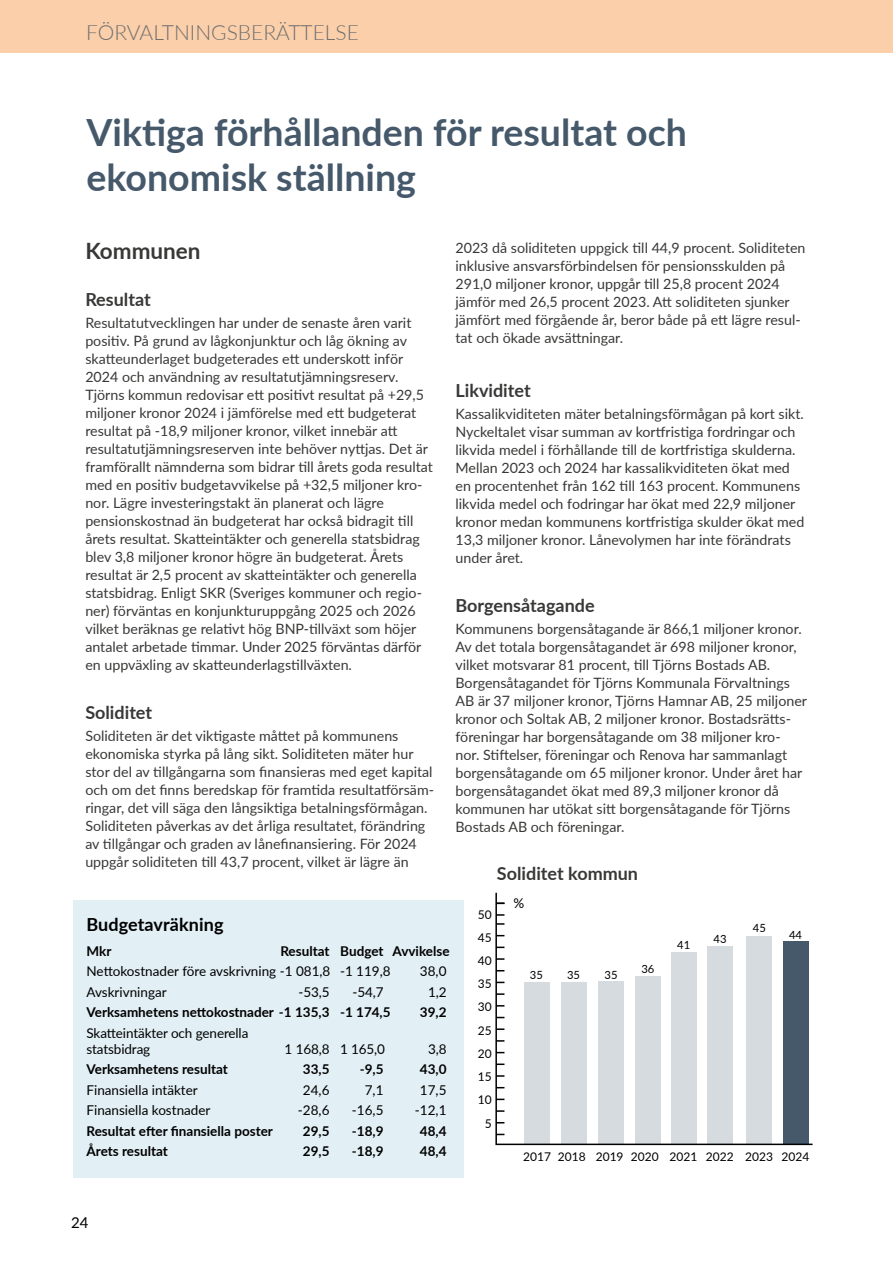
<style>
.page{position:relative;width:893px;height:1263px;background:#fff}
.page>*{position:absolute;margin:0;border:0;box-sizing:border-box;transform-origin:0 0}
.t1{font:700 37.5px/45px "Lato";color:#46596b}
.t2{font:700 22.5px "Lato";color:#383937}
.t3{font:300 21px "Lato";color:#6f7070}
.t4{font:700 18px "Lato";color:#383937}
.t5{font:700 18px "Lato";letter-spacing:.005em;color:#000}
.t6{font:15px "Lato";color:#000}
.t7{font:14.25px/18px "Lato";color:#383937}
.t8{font:13.5px/16.2px "Lato";color:#000}
.t9{font:700 13.5px "Lato";color:#000}
.t10{font:12px/23.2px "Lato";color:#000;text-align:center}
.t11{font:11.25px "Lato";color:#000}
</style>
<div class="page">
<svg style="left:495px;top:892px;width:318px;height:254px"></svg>
<svg style="left:496px;top:923px;width:8px;height:2px"></svg>
<svg style="left:496px;top:946px;width:8px;height:2px"></svg>
<svg style="left:496px;top:958px;width:8px;height:2px"></svg>
<svg style="left:496px;top:993px;width:8px;height:2px"></svg>
<svg style="left:496px;top:1028px;width:8px;height:2px"></svg>
<svg style="left:496px;top:1040px;width:8px;height:2px"></svg>
<svg style="left:496px;top:1063px;width:8px;height:2px"></svg>
<svg style="left:496px;top:1075px;width:8px;height:2px"></svg>
<svg style="left:496px;top:1098px;width:8px;height:2px"></svg>
<svg style="left:496px;top:1110px;width:8px;height:2px"></svg>
<svg style="left:496px;top:902px;width:8px;height:2px"></svg>
<svg style="left:496px;top:914px;width:8px;height:2px"></svg>
<div style="left:0;top:0;width:893px;height:52px;background:#fbcfaa"></div>
<div style="left:73px;top:900px;width:390px;height:278px;background:#e2eff5"></div>
<h3 class="t3" style="left:86px;top:18px;width:274px">FÖRVALTNINGSBERÄTTELSE</h3>
<h1 class="t1" style="left:86px;top:108px;width:602px">Viktiga förhållanden för resultat och ekonomisk ställning</h1>
<p class="t7" style="left:455px;top:238px;width:352px">2023 då soliditeten uppgick till 44,9 procent. Soliditeten inklusive ansvarsförbindelsen för pensionsskulden på 291,0 miljoner kronor, uppgår till 25,8 procent 2024 jämför med 26,5 procent 2023. Att soliditeten sjunker jämfört med förgående år, beror både på ett lägre resul&shy;tat och ökade avsättningar.</p>
<p class="t4" style="left:455px;top:377px;width:77px">Likviditet</p>
<p class="t7" style="left:455px;top:404px;width:350px">Kassalikviditeten mäter betalningsförmågan på kort sikt.<br>Nyckeltalet visar summan av kortfristiga fordringar och likvida medel i förhållande till de kortfristiga skulderna.<br>Mellan 2023 och 2024 har kassalikviditeten ökat med en procentenhet från 162 till 163 procent. Kommunens likvida medel och fodringar har ökat med 22,9 miljoner kronor medan kommunens kortfristiga skulder ökat med 13,3 miljoner kronor. Lånevolymen har inte förändrats under året.</p>
<p class="t4" style="left:455px;top:592px;width:141px">Borgensåtagande</p>
<p class="t7" style="left:455px;top:619px;width:353px">Kommunens borgensåtagande är 866,1 miljoner kronor.<br>Av det totala borgensåtagandet är 698 miljoner kronor, vilket motsvarar 81 procent, till Tjörns Bostads AB.<br>Borgensåtagandet för Tjörns Kommunala Förvaltnings AB är 37 miljoner kronor, Tjörns Hamnar AB, 25 miljoner kronor och Soltak AB, 2 miljoner kronor. Bostadsrätts&shy;föreningar har borgensåtagande om 38 miljoner kro&shy;nor. Stiftelser, föreningar och Renova har sammanlagt borgensåtagande om 65 miljoner kronor. Under året har borgensåtagandet ökat med 89,3 miljoner kronor då kommunen har utökat sitt borgensåtagande för Tjörns Bostads AB och föreningar.</p>
<h2 class="t2" style="left:85px;top:234px;width:117px">Kommunen</h2>
<p class="t4" style="left:85px;top:286px;width:67px">Resultat</p>
<p class="t7" style="left:85px;top:313px;width:349px">Resultatutvecklingen har under de senaste åren varit positiv. På grund av lågkonjunktur och låg ökning av skatteunderlaget budgeterades ett underskott inför 2024 och användning av resultatutjämningsreserv.<br>Tjörns kommun redovisar ett positivt resultat på +29,5 miljoner kronor 2024 i jämförelse med ett budgeterat resultat på -18,9 miljoner kronor, vilket innebär att resultatutjämningsreserven inte behöver nyttjas. Det är framförallt nämnderna som bidrar till årets goda resultat med en positiv budgetavvikelse på +32,5 miljoner kro&shy;nor. Lägre investeringstakt än planerat och lägre pensionskostnad än budgeterat har också bidragit till årets resultat. Skatteintäkter och generella statsbidrag blev 3,8 miljoner kronor högre än budgeterat. Årets resultat är 2,5 procent av skatteintäkter och generella statsbidrag. Enligt SKR (Sveriges kommuner och regio&shy;ner) förväntas en konjunkturuppgång 2025 och 2026 vilket beräknas ge relativt hög BNP-tillväxt som höjer antalet arbetade timmar. Under 2025 förväntas därför en uppväxling av skatteunderlagstillväxten.</p>
<p class="t4" style="left:85px;top:699px;width:68px">Soliditet</p>
<p class="t7" style="left:85px;top:726px;width:350px">Soliditeten är det viktigaste måttet på kommunens ekonomiska styrka på lång sikt. Soliditeten mäter hur stor del av tillgångarna som finansieras med eget kapital och om det finns beredskap för framtida resultatförsäm&shy;ringar, det vill säga den långsiktiga betalningsförmågan.<br>Soliditeten påverkas av det årliga resultatet, förändring av tillgångar och graden av lånefinansiering. För 2024 uppgår soliditeten till 43,7 procent, vilket är lägre än</p>
<p class="t4" style="left:497px;top:860px;width:143px">Soliditet kommun</p>
<p class="t8" style="left:513px;top:894px;width:12px">%</p>
<p class="t10" style="left:478px;top:902px;width:15px">50<br>45<br>40<br>35<br>30<br>25<br>20<br>15<br>10<br>5</p>
<p class="t5" style="left:86px;top:911px;width:139px">Budgetavräkning</p>
<p class="t9" style="left:86px;top:941px;width:26px">Mkr</p>
<p class="t9" style="left:280px;top:941px;width:171px">Resultat Budget Avvikelse</p>
<p class="t8" style="left:86px;top:963px;width:306px">Nettokostnader före avskrivning -1 081,8 -1 119,8</p>
<p class="t8" style="left:420px;top:963px;width:28px">38,0</p>
<p class="t8" style="left:86px;top:983px;width:82px">Avskrivningar</p>
<p class="t8" style="left:298px;top:983px;width:33px">-53,5</p>
<p class="t8" style="left:352px;top:983px;width:33px">-54,7</p>
<p class="t8" style="left:428px;top:983px;width:20px">1,2</p>
<p class="t9" style="left:86px;top:1002px;width:306px">Verksamhetens nettokostnader -1 135,3 -1 174,5</p>
<p class="t9" style="left:420px;top:1002px;width:28px">39,2</p>
<p class="t8" style="left:86px;top:1024px;width:163px">Skatteintäkter och generella statsbidrag</p>
<p class="t11" style="left:753px;top:920px;width:15px">45</p>
<p class="t11" style="left:789px;top:926px;width:15px">44</p>
<p class="t11" style="left:713px;top:931px;width:15px">43</p>
<p class="t11" style="left:677px;top:936px;width:15px">41</p>
<p class="t11" style="left:641px;top:961px;width:15px">36</p>
<p class="t11" style="left:530px;top:967px;width:15px">35</p>
<p class="t11" style="left:567px;top:967px;width:15px">35</p>
<p class="t11" style="left:604px;top:967px;width:15px">35</p>
<p class="t8" style="left:285px;top:1040px;width:102px">1 168,8 1 165,0</p>
<p class="t8" style="left:428px;top:1040px;width:20px">3,8</p>
<p class="t9" style="left:86px;top:1059px;width:143px">Verksamhetens resultat</p>
<p class="t9" style="left:303px;top:1059px;width:28px">33,5</p>
<p class="t9" style="left:360px;top:1059px;width:25px">-9,5</p>
<p class="t9" style="left:420px;top:1059px;width:28px">43,0</p>
<p class="t8" style="left:86px;top:1081px;width:113px">Finansiella intäkter</p>
<p class="t8" style="left:303px;top:1081px;width:28px">24,6</p>
<p class="t8" style="left:365px;top:1081px;width:20px">7,1</p>
<p class="t8" style="left:420px;top:1081px;width:28px">17,5</p>
<p class="t8" style="left:86px;top:1102px;width:126px">Finansiella kostnader</p>
<p class="t8" style="left:298px;top:1102px;width:33px">-28,6</p>
<p class="t8" style="left:352px;top:1102px;width:33px">-16,5</p>
<p class="t8" style="left:415px;top:1102px;width:33px">-12,1</p>
<p class="t9" style="left:87px;top:1121px;width:188px">Resultat efter finansiella poster</p>
<p class="t9" style="left:303px;top:1121px;width:28px">29,5</p>
<p class="t9" style="left:352px;top:1121px;width:33px">-18,9</p>
<p class="t9" style="left:420px;top:1121px;width:28px">48,4</p>
<p class="t9" style="left:87px;top:1141px;width:83px">Årets resultat</p>
<p class="t9" style="left:303px;top:1141px;width:28px">29,5</p>
<p class="t9" style="left:352px;top:1141px;width:33px">-18,9</p>
<p class="t9" style="left:420px;top:1141px;width:28px">48,4</p>
<p class="t10" style="left:523px;top:1144px;width:176px">2017 2018 2019 2020 2021</p>
<p class="t10" style="left:745px;top:1144px;width:29px">2023</p>
<p class="t10" style="left:706px;top:1144px;width:29px">2022</p>
<p class="t10" style="left:782px;top:1144px;width:29px">2024</p>
<p class="t6" style="left:71px;top:1212px;width:19px">24</p>
</div>
